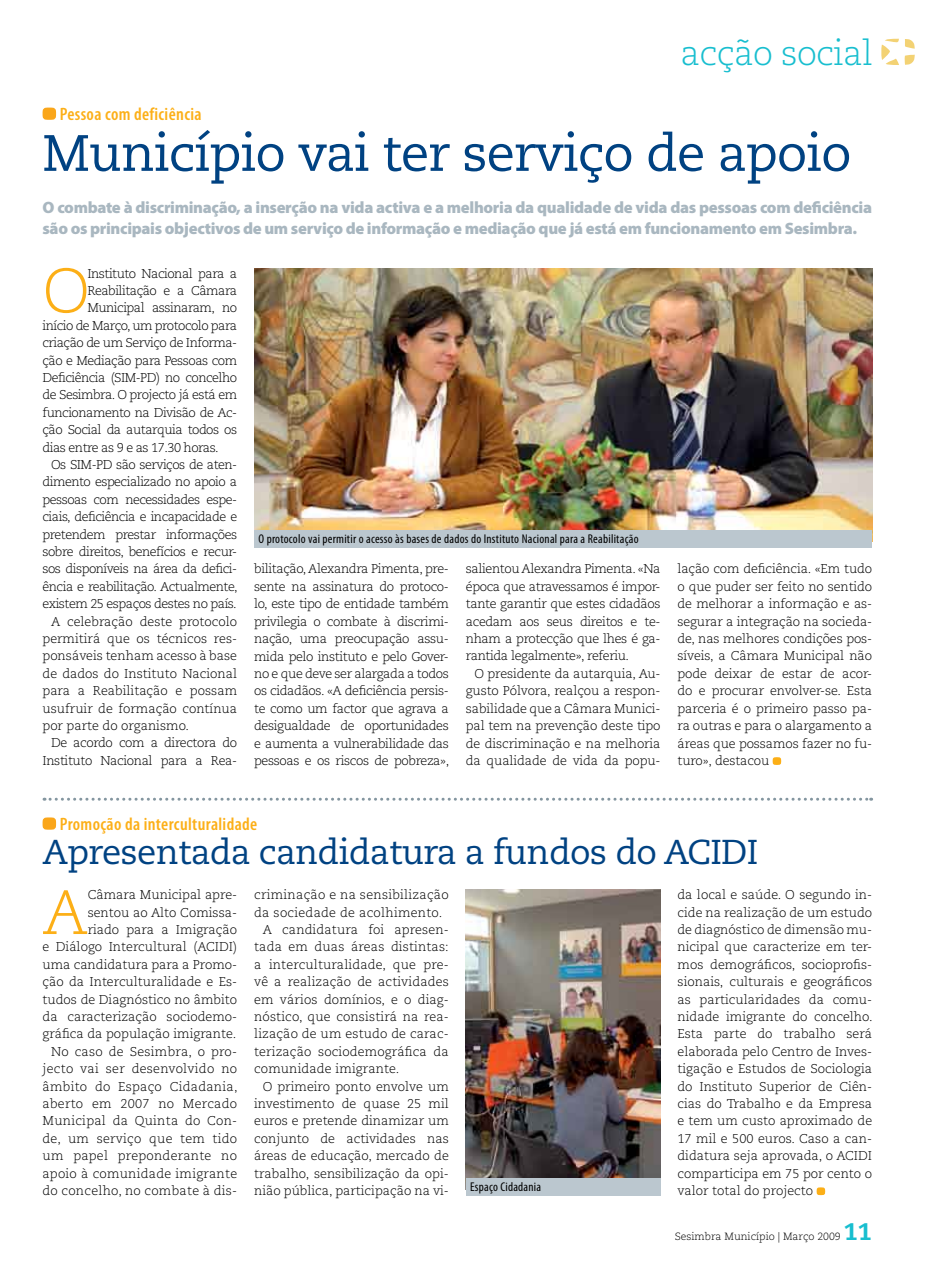
<style>
.page{position:relative;width:936px;height:1276px;background:#fff}
.page>*{position:absolute;margin:0;border:0;box-sizing:border-box;transform-origin:0 0}
.t1{font:300 62.4px "Caecilia";color:#fcaf17}
.t2{font:51px "Caecilia";letter-spacing:-.02em;color:#004282}
.t3{font:34.5px "Caecilia";letter-spacing:-.02em;color:#004282}
.t4{font:300 34.5px "Caecilia";letter-spacing:-.02em;color:#18becf}
.t5{font:800 24px "Caecilia";color:#18becf}
.t6{font:600 condensed 18px "Myriad Pro";letter-spacing:.02em;color:#fcaf17}
.t7{font:900 16.5px/21px "Myriad Pro";letter-spacing:-.02em;color:#a9b7c0}
.t8{font:300 12.75px/17.4px "Caecilia";letter-spacing:-.01em;color:#000;text-align:justify}
.t9{font:300 12.75px/17.4px "Caecilia";letter-spacing:-.03em;color:#000}
.t10{font:300 12.75px "Caecilia";letter-spacing:-.04em;color:#000}
.t11{font:300 12.75px "Caecilia";letter-spacing:.01em;color:#000}
.t12{font:condensed 12.75px "Myriad Pro";letter-spacing:.02em;color:#000}
.t13{font:300 12.75px "Caecilia";letter-spacing:.02em;color:#000}
.t14{font:300 10.5px "Caecilia";color:#000}
</style>
<div class="page">
<svg style="left:881px;top:39px;width:33px;height:26px"></svg>
<svg style="left:772px;top:757px;width:9px;height:8px"></svg>
<svg style="left:42px;top:107px;width:14px;height:13px"></svg>
<svg style="left:816px;top:1187px;width:9px;height:8px"></svg>
<svg style="left:42px;top:817px;width:14px;height:13px"></svg>
<img style="left:254px;top:268px;width:618px;height:262px">
<div style="left:254px;top:530px;width:618px;height:17px;background:#bbc7cf"></div>
<img style="left:466px;top:890px;width:194px;height:288px">
<svg style="left:44px;top:797px;width:827px;height:3px"></svg>
<div style="left:466px;top:1178px;width:194px;height:17px;background:#bbc7cf"></div>
<p class="t4" style="left:680px;top:34px;width:194px">acção social</p>
<p class="t6" style="left:60px;top:103px;width:143px">Pessoa com deficiência</p>
<p class="t2" style="left:43px;top:124px;width:810px">Município vai ter serviço de apoio</p>
<p class="t7" style="left:43px;top:196px;width:831px">O combate à discriminação, a inserção na vida activa e a melhoria da qualidade de vida das pessoas com deficiência são os principais objectivos de um serviço de informação e mediação que já está em funcionamento em Sesimbra.</p>
<p class="t1" style="left:43px;top:256px;width:49px">O</p>
<p class="t10" style="left:87px;top:266px;width:151px">Instituto Nacional para a</p>
<p class="t10" style="left:87px;top:283px;width:151px">Reabilitação e a Câmara</p>
<p class="t10" style="left:87px;top:301px;width:151px">Municipal assinaram, no</p>
<p class="t10" style="left:43px;top:318px;width:196px">início de Março, um protocolo para</p>
<p class="t10" style="left:43px;top:335px;width:196px">criação de um Serviço de Informa-</p>
<p class="t10" style="left:43px;top:353px;width:196px">ção e Mediação para Pessoas com</p>
<p class="t10" style="left:43px;top:370px;width:196px">Deficiência (SIM-PD) no concelho</p>
<p class="t10" style="left:43px;top:388px;width:196px">de Sesimbra. O projecto já está em</p>
<p class="t10" style="left:43px;top:405px;width:196px">funcionamento na Divisão de Ac-</p>
<p class="t10" style="left:43px;top:422px;width:196px">ção Social da autarquia todos os</p>
<p class="t10" style="left:43px;top:440px;width:177px">dias entre as 9 e as 17.30 horas.</p>
<p class="t10" style="left:51px;top:457px;width:188px">Os SIM-PD são serviços de aten-</p>
<p class="t10" style="left:43px;top:475px;width:196px">dimento especializado no apoio a</p>
<p class="t10" style="left:43px;top:492px;width:196px">pessoas com necessidades espe-</p>
<p class="t10" style="left:43px;top:509px;width:196px">ciais, deficiência e incapacidade e</p>
<p class="t10" style="left:43px;top:527px;width:196px">pretendem prestar informações</p>
<p class="t10" style="left:43px;top:544px;width:196px">sobre direitos, benefícios e recur-</p>
<p class="t10" style="left:43px;top:562px;width:196px">sos disponíveis na área da defici-</p>
<p class="t10" style="left:43px;top:579px;width:196px">ência e reabilitação. Actualmente,</p>
<p class="t10" style="left:43px;top:596px;width:196px">existem 25 espaços destes no país.</p>
<p class="t8" style="left:51px;top:613px;width:188px">A celebração deste protocolo</p>
<p class="t8" style="left:43px;top:630px;width:196px">permitirá que os técnicos res-</p>
<p class="t8" style="left:43px;top:647px;width:196px">ponsáveis tenham acesso à base</p>
<p class="t8" style="left:43px;top:665px;width:196px">de dados do Instituto Nacional</p>
<p class="t8" style="left:43px;top:682px;width:196px">para a Reabilitação e possam</p>
<p class="t8" style="left:43px;top:700px;width:196px">usufruir de formação contínua</p>
<p class="t8" style="left:43px;top:717px;width:148px">por parte do organismo.</p>
<p class="t9" style="left:51px;top:734px;width:188px">De acordo com a directora do</p>
<p class="t9" style="left:43px;top:752px;width:194px">Instituto Nacional para a Rea-</p>
<p class="t12" style="left:258px;top:531px;width:381px">O protocolo vai permitir o acesso às bases de dados do Instituto Nacional para a Reabilitação</p>
<p class="t9" style="left:254px;top:561px;width:196px">bilitação, Alexandra Pimenta,- pre----- sente na assinatura do protoco&shy;lo, este tipo de entidade também privilegia o combate à discrimi&shy;nação, uma preocupação assu&shy;mida pelo instituto e pelo Gover&shy;no e que deve ser alargada a todos os cidadãos. «A deficiência persis&shy;te como um factor que agrava a desigualdade de oportunidades e aumenta a vulnerabilidade das pessoas e os riscos de pobreza»,</p>
<p class="t9" style="left:466px;top:560px;width:196px">salientou Alexandra Pimenta. «Na</p>
<p class="t9" style="left:466px;top:578px;width:196px">época que atravessamos é impor-</p>
<p class="t9" style="left:466px;top:595px;width:196px">tante garantir que estes cidadãos</p>
<p class="t9" style="left:466px;top:613px;width:196px">acedam aos seus direitos e te-</p>
<p class="t9" style="left:466px;top:630px;width:196px">nham a protecção que lhes é ga-</p>
<p class="t9" style="left:466px;top:647px;width:165px">rantida legalmente», referiu.</p>
<p class="t8" style="left:474px;top:665px;width:188px">O presidente da autarquia, Au-</p>
<p class="t8" style="left:466px;top:682px;width:196px">gusto Pólvora, realçou a respon-</p>
<p class="t8" style="left:466px;top:700px;width:196px">sabilidade que a Câmara Munici-</p>
<p class="t8" style="left:466px;top:717px;width:196px">pal tem na prevenção deste tipo</p>
<p class="t8" style="left:466px;top:734px;width:196px">de discriminação e na melhoria</p>
<p class="t8" style="left:466px;top:752px;width:196px">da qualidade de vida da popu-</p>
<p class="t8" style="left:677px;top:560px;width:196px">lação com deficiência. «Em tudo o que puder ser feito no sentido de melhorar a informação e as&shy;segurar a integração na socieda&shy;de, nas melhores condições pos&shy;síveis, a Câmara Municipal não pode deixar de estar de acor&shy;do e procurar envolver-se. Esta parceria é o primeiro passo pa&shy;ra outras e para o alargamento a áreas que possamos fazer no fu&shy;turo», destacou</p>
<p class="t6" style="left:60px;top:812px;width:199px">Promoção da interculturalidade</p>
<p class="t3" style="left:43px;top:832px;width:717px">Apresentada candidatura a fundos do ACIDI</p>
<p class="t8" style="left:43px;top:886px;width:197px;text-align:right">Câmara Municipal apre-<br>sentou ao Alto Comissa-<br>riado para a Imigração<br>e Diálogo Intercultural (ACIDI) uma candidatura para a Promo&shy;ção da Interculturalidade e Es&shy;tudos de Diagnóstico no âmbito da caracterização sociodemo&shy;gráfica da população imigrante.<br>No caso de Sesimbra, o pro&shy;jecto vai ser desenvolvido no âmbito do Espaço Cidadania, aberto em 2007 no Mercado<br>Municipal da Quinta do Con&shy;de, um serviço que tem tido um papel preponderante no apoio à comunidade imigrante do concelho, no combate à dis-</p>
<p class="t1" style="left:43px;top:877px;width:47px">A</p>
<p class="t13" style="left:254px;top:887px;width:196px">criminação e na sensibilização</p>
<p class="t13" style="left:254px;top:905px;width:189px">da sociedade de acolhimento.</p>
<p class="t11" style="left:263px;top:922px;width:188px">A candidatura foi apresen-</p>
<p class="t11" style="left:254px;top:940px;width:196px">tada em duas áreas distintas:</p>
<p class="t11" style="left:254px;top:957px;width:196px">a interculturalidade, que pre-</p>
<p class="t11" style="left:254px;top:974px;width:196px">vê a realização de actividades</p>
<p class="t11" style="left:254px;top:992px;width:196px">em vários domínios, e o diag-</p>
<p class="t11" style="left:254px;top:1009px;width:196px">nóstico, que consistirá na rea-</p>
<p class="t11" style="left:254px;top:1027px;width:196px">lização de um estudo de carac-</p>
<p class="t11" style="left:254px;top:1044px;width:196px">terização sociodemográfica da</p>
<p class="t11" style="left:254px;top:1061px;width:147px">comunidade imigrante.</p>
<p class="t8" style="left:263px;top:1078px;width:188px">O primeiro ponto envolve um</p>
<p class="t8" style="left:254px;top:1095px;width:196px">investimento de quase 25 mil</p>
<p class="t8" style="left:254px;top:1112px;width:196px">euros e pretende dinamizar um</p>
<p class="t8" style="left:254px;top:1130px;width:196px">conjunto de actividades nas</p>
<p class="t8" style="left:254px;top:1147px;width:196px">áreas de educação, mercado de</p>
<p class="t8" style="left:254px;top:1165px;width:196px">trabalho, sensibilização da opi-</p>
<p class="t8" style="left:254px;top:1182px;width:196px">nião pública, participação na vi-</p>
<p class="t12" style="left:470px;top:1179px;width:73px">Espaço Cidadania</p>
<p class="t8" style="left:677px;top:886px;width:196px">da local e saúde. O segundo in&shy;cide na realização de um estudo de diagnóstico de dimensão mu&shy;nicipal que caracterize em ter&shy;mos demográficos, socioprofis&shy;sionais, culturais e geográficos as particularidades da comu&shy;nidade imigrante do concelho.<br>Esta parte do trabalho será elaborada pelo Centro de Inves&shy;tigação e Estudos de Sociologia do Instituto Superior de Ciên&shy;cias do Trabalho e da Empresa e tem um custo aproximado de 17 mil e 500 euros. Caso a can&shy;didatura seja aprovada, o ACIDI comparticipa em 75 por cento o valor total do projecto</p>
<p class="t14" style="left:674px;top:1230px;width:167px">Sesimbra Município | Março 2009</p>
<p class="t5" style="left:843px;top:1217px;width:30px">11</p>
</div>
